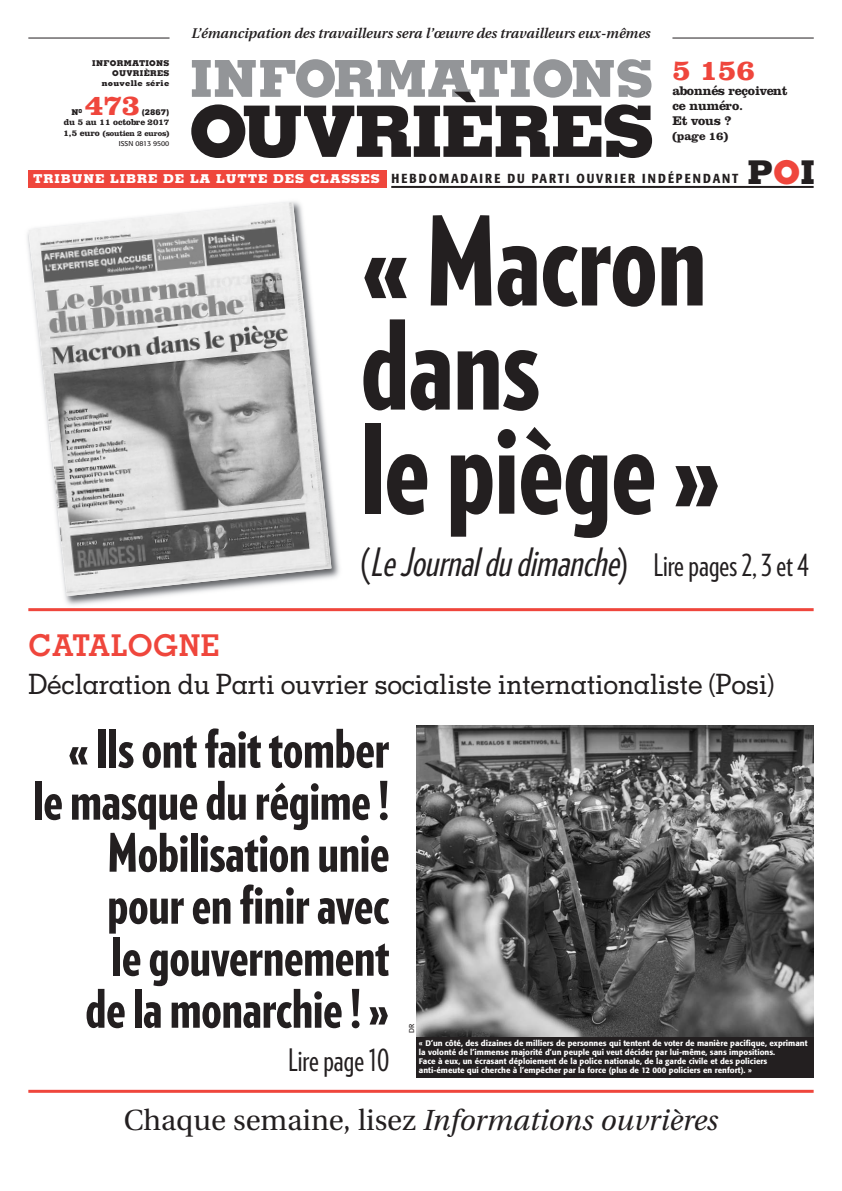
<style>
.page{position:relative;width:842px;height:1191px;background:#fff}
.page>*{position:absolute;margin:0;border:0;box-sizing:border-box;transform-origin:0 0}
.t1{font:900 123px/104.1px "Guggenheim Compressed";color:#231f20}
.t2{font:800 71px "Memphis";letter-spacing:-.035em;color:#231f20}
.t3{font:900 53px/52px "Guggenheim Compressed";color:#231f20;text-align:right}
.t4{font:800 51px "Memphis";color:#939598}
.t5{font:italic 39px "Guggenheim Compressed";color:#231f20}
.t6{font:800 32.7px "Memphis";color:#231f20}
.t7{font:30.9px "Guggenheim Compressed";color:#231f20}
.t8{font:700 30px "Memphis";letter-spacing:.015em;color:#ef463c}
.t9{font:700 30px "Clarendon";color:#ef463c}
.t10{font:italic 29px "Utopia";color:#231f20}
.t11{font:500 28px "Memphis";letter-spacing:-.015em;color:#231f20;scale:.95 1}
.t12{font:italic 600 14px "Utopia";color:#231f20}
.t13{font:500 condensed 13px "Formata";letter-spacing:.155em;color:#231f20}
.t14{font:700 13px/15px "Clarendon";color:#231f20}
.t15{font:700 12px "Clarendon";color:#231f20}
.t16{font:700 9px "Clarendon";color:#231f20}
.t17{font:500 8px/9px "Formata";color:#fff}
.t18{font:800 8px/10px "Memphis";letter-spacing:.035em;color:#231f20;text-align:right}
.t19{font:700 8px "Clarendon";letter-spacing:-.03em;color:#231f20}
.t20{font:7px "Formata";color:#231f20}
.s1{font-size:9px}
.s2{font-family:"Memphis";font-weight:800;font-stretch:normal;font-size:12.2px;color:#fff}
.s3{color:#ef463c}
.s4{font-style:normal}
.s5{font-style:normal;font-size:30.9px}
</style>
<div class="page">
<hr style="left:28px;top:38px;width:142px;height:1px;background:#231f20">
<hr style="left:672px;top:38px;width:142px;height:1px;background:#231f20">
<div style="left:28px;top:170px;width:358px;height:18px;background:#ef463c"></div>
<hr style="left:391px;top:186px;width:423px;height:2px;background:#231f20">
<img style="left:27px;top:201px;width:313px;height:404px">
<img style="left:28px;top:202px;width:303px;height:394px">
<img style="left:416px;top:725px;width:398px;height:312px">
<div style="left:416px;top:1037px;width:398px;height:40px;background:#231f20"></div>
<hr style="left:28px;top:1089px;width:786px;height:3px;background:#ef463c">
<hr style="left:28px;top:608px;width:786px;height:3px;background:#ef463c">
<h3 class="t12" style="left:191px;top:28px;width:461px">L’émancipation des travailleurs sera l’œuvre des travailleurs eux-mêmes</h3>
<h3 class="t4" style="left:190px;top:60px;width:464px">INFORMATIONS</h3>
<p class="t18" style="left:92px;top:59px;width:79px">INFORMATIONS<br>OUVRIÈRES nouvelle série</p>
<h3 class="t9" style="left:672px;top:52px;width:84px">5 156</h3>
<h3 class="t14" style="left:672px;top:83px;width:117px">abonnés reçoivent ce numéro.<br>Et vous ?</h3>
<h3 class="t15" style="left:672px;top:129px;width:57px">(page 16)</h3>
<h2 class="t2" style="left:189px;top:106px;width:467px">OUVRIÈRES</h2>
<h3 class="t9" style="left:85px;top:87px;width:56px">473</h3>
<p class="t18" style="left:142px;top:108px;width:29px">(2867)</p>
<p class="t16" style="left:64px;top:117px;width:107px">du 5 au 11 octobre 2017</p>
<p class="t19" style="left:63px;top:128px;width:107px"><span class="s1">1,5 euro</span> (soutien 2 euros)</p>
<p class="t20" style="left:119px;top:141px;width:52px">ISSN 0813 9500</p>
<h3 class="t13" style="left:33px;top:174px;width:707px"><span class="s2">TRIBUNE LIBRE DE LA LUTTE DES CLASSES</span> HEBDOMADAIRE DU PARTI OUVRIER INDÉPENDANT</h3>
<p class="t18" style="left:71px;top:108px;width:12px">N<sup>0</sup></p>
<h3 class="t6" style="left:748px;top:160px;width:69px">P<span class="s3">O</span>I</h3>
<h1 class="t1" style="left:361px;top:211px;width:362px">«Macron dans lepiège»</h1>
<h3 class="t5" style="left:361px;top:539px;width:450px"><span class="s4">(</span>LeJournaldudimanche<span class="s4">)</span> <span class="s5">Lire pages 2, 3 et 4</span></h3>
<h3 class="t8" style="left:28px;top:634px;width:192px">CATALOGNE</h3>
<h3 class="t11" style="left:28px;top:674px;width:787px">Déclaration du Parti ouvrier socialiste internationaliste (Posi)</h3>
<h3 class="t3" style="left:33px;top:723px;width:358px">«Ilsont fait tomber lemasquedurégime!<br>Mobilisationunie pourenfiniravec legouvernement delamonarchie!»</h3>
<h3 class="t7" style="left:288px;top:1042px;width:103px">Lirepage10</h3>
<p class="t20" style="left:409px;top:1033px;width:11px;rotate:-90deg">DR</p>
<p class="t17" style="left:419px;top:1039px;width:390px">« D’un côté, des dizaines de milliers de personnes qui tentent de voter de manière pacifique, exprimant la volonté de l’immense majorité d’un peuple qui veut décider par lui-même, sans impositions.<br>Face à eux, un écrasant déploiement de la police nationale, de la garde civile et des policiers anti-émeute qui cherche à l’empêcher par la force (plus de 12 000 policiers en renfort). »</p>
<h3 class="t10" style="left:124px;top:1108px;width:596px"><span class="s4">Chaque semaine, lisez</span> Informations ouvrières</h3>
</div>
